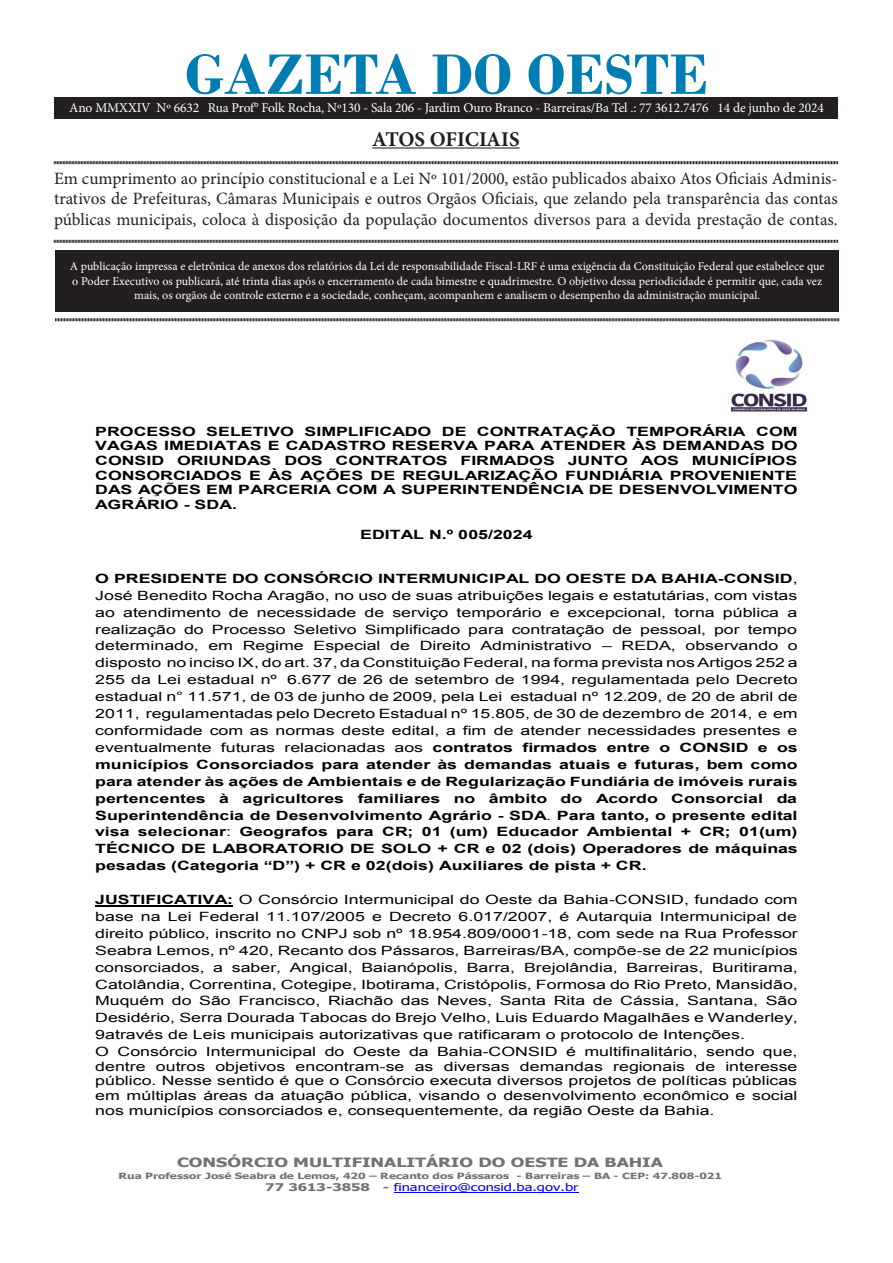
<style>
.page{position:relative;width:893px;height:1263px;background:#fff}
.page>*{position:absolute;margin:0;border:0;box-sizing:border-box;transform-origin:0 0}
.t1{font:700 60px "Bodoni";color:#007eb4}
.t2{font:700 21px "Minion Pro";letter-spacing:-.005em;color:#231f20}
.t3{font:17.25px/20.7px "Minion Pro";color:#231f20;text-align:justify}
.t4{font:13.5px "Minion Pro";letter-spacing:-.01em;color:#fff}
.t5{font:12.75px/17px "Arial";color:#000;text-align:justify;scale:1.39 1}
.t6{font:700 12.75px/14.7px "Arial";color:#000;text-align:justify;scale:1.39 1}
.t7{font:700 12.75px "Tahoma";color:#767171;scale:1.39 1}
.t8{font:12px/14.4px "Minion Pro";color:#fff;text-align:center}
.t9{font:10.65px "Tahoma";color:#00f;scale:1.39 1}
.t10{font:700 8.55px "Tahoma";color:#767171;scale:1.39 1}
.s1{font-weight:700}
.s2{font-style:inherit}
.s3{font-weight:700;color:#767171}
</style>
<div class="page">
<div style="left:55px;top:250px;width:784px;height:61px;background:#231f20"></div>
<hr style="left:372px;top:147px;width:148px;height:2px;background:#231f20">
<svg style="left:54px;top:161px;width:784px;height:4px;background:#908e8e"></svg>
<svg style="left:54px;top:239px;width:784px;height:4px;background:#908e8e"></svg>
<svg style="left:55px;top:318px;width:784px;height:4px;background:#908e8e"></svg>
<div style="left:54px;top:98px;width:784px;height:20px;background:#231f20"></div>
<hr style="left:394px;top:1192px;width:185px;height:1px;background:#00f">
<img style="left:729px;top:339px;width:79px;height:73px">
<hr style="left:95px;top:905px;width:138px;height:2px;background:#000">
<p class="t1" style="left:185px;top:39px;width:525px">GAZETA DO OESTE</p>
<p class="t2" style="left:372px;top:124px;width:149px">ATOS OFICIAIS</p>
<p class="t3" style="left:54px;top:168px;width:785px">Em cumprimento ao princípio constitucional e a Lei Nº 101/2000, estão publicados abaixo Atos Oficiais Adminis&shy;trativos de Prefeituras, Câmaras Municipais e outros Orgãos Oficiais, que zelando pela transparência das contas públicas municipais, coloca à disposição da população documentos diversos para a devida prestação de contas.</p>
<p class="t8" style="left:70px;top:259px;width:756px">A publicação impressa e eletrônica de anexos dos relatórios da Lei de responsabilidade Fiscal-LRF é uma exigência da Constituição Federal que estabelece que o Poder Executivo os publicará, até trinta dias após o encerramento de cada bimestre e quadrimestre. O objetivo dessa periodicidade é permitir que, cada vez mais, os orgãos de controle externo e a sociedade, conheçam, acompanhem e analisem o desempenho da administração municipal.</p>
<p class="t4" style="left:69px;top:98px;width:756px">Ano MMXXIV Nº 6632 Rua Prof° Folk Rocha, Nº130 - Sala 206 - Jardim Ouro Branco - Barreiras/Ba Tel .: 77 3612.7476 14 de junho de 2024</p>
<p class="t6" style="left:95px;top:424px;width:507px">PROCESSO SELETIVO SIMPLIFICADO DE CONTRATAÇÃO TEMPORÁRIA COM VAGAS IMEDIATAS E CADASTRO RESERVA PARA ATENDER ÀS DEMANDAS DO CONSID ORIUNDAS DOS CONTRATOS FIRMADOS JUNTO AOS MUNICÍPIOS CONSORCIADOS E ÀS AÇÕES DE REGULARIZAÇÃO FUNDIÁRIA PROVENIENTE DAS AÇÕES EM PARCERIA COM A SUPERINTENDÊNCIA DE DESENVOLVIMENTO AGRÁRIO - SDA.</p>
<p class="t6" style="left:360px;top:527px;width:125px">EDITAL N.º 005/2024</p>
<p class="t5" style="left:95px;top:570px;width:507px"><span class="s1">O PRESIDENTE DO CONSÓRCIO INTERMUNICIPAL DO OESTE DA BAHIA-CONSID</span>, José Benedito Rocha Aragão, no uso de suas atribuições legais e estatutárias, com vistas ao atendimento de necessidade de serviço temporário e excepcional, torna pública a realização do Processo Seletivo Simplificado para contratação de pessoal, por tempo determinado, em Regime Especial de Direito Administrativo <span class="s2">–</span> REDA, observando o disposto no inciso IX, do art. 37,da Constituição Federal, na forma prevista nosArtigos 252 a 255 da Lei estadual nº 6.677 de 26 de setembro de 1994, regulamentada pelo Decreto estadual n° 11.571, de 03 de junho de 2009, pela Lei estadual nº 12.209, de 20 de abril de 2011, regulamentadas pelo Decreto Estadual nº 15.805, de 30 de dezembro de 2014, e em conformidade com as normas deste edital, a fim de atender necessidades presentes e eventualmente futuras relacionadas aos <span class="s1">contratos firmados entre o CONSID e os municípios Consorciados para atender às demandas atuais e futuras, bem como para atender às ações de Ambientais e de Regularização Fundiária de imóveis rurais pertencentes à agricultores familiares no âmbito do Acordo Consorcial da Superintendência de Desenvolvimento Agrário - SDA</span>. <span class="s1">Para tanto, o presente edital visa selecionar</span>: <span class="s1">Geografos para CR; 01 (um) Educador Ambiental + CR; 01(um)<br>TÉCNICO DE LABORATORIO DE SOLO + CR e 02 (dois) Operadores de máquinas </span><span class="s1">pesadas (Categoria “D”) + CR</span> <span class="s1">e 02(dois) Auxiliares de pista + CR.</span></p>
<p class="t5" style="left:95px;top:891px;width:507px;text-align:left"><span class="s1">JUSTIFICATIVA:</span> O Consórcio Intermunicipal do Oeste da Bahia-CONSID, fundado com base na Lei Federal 11.107/2005 e Decreto 6.017/2007, é Autarquia Intermunicipal de direito público, inscrito no CNPJ sob nº 18.954.809/0001-18, com sede na Rua Professor Seabra Lemos, nº 420, Recanto dos Pássaros, Barreiras/BA, compõe-se de 22 municípios consorciados, a saber, Angical, Baianópolis, Barra, Brejolândia, Barreiras, Buritirama, Catolândia, Correntina, Cotegipe, Ibotirama, Cristópolis, Formosa do Rio Preto, Mansidão, Muquém do São Francisco, Riachão das Neves, Santa Rita de Cássia, Santana, São Desidério, Serra Dourada Tabocas do Brejo Velho, Luis Eduardo Magalhães e Wanderley, 9através de Leis municipais autorizativas que ratificaram o protocolo de Intenções.<br>O Consórcio Intermunicipal do Oeste da Bahia-CONSID é multifinalitário, sendo que,</p>
<p class="t5" style="left:95px;top:1059px;width:507px;line-height:14.7px">dentre outros objetivos encontram-se as diversas demandas regionais de interesse público. Nesse sentido é que o Consórcio executa diversos projetos de políticas públicas em múltiplas áreas da atuação pública, visando o desenvolvimento econômico e social nos municípios consorciados e, consequentemente, da região Oeste da Bahia.</p>
<p class="t7" style="left:177px;top:1154px;width:351px">CONSÓRCIO MULTIFINALITÁRIO DO OESTE DA BAHIA</p>
<p class="t10" style="left:118px;top:1169px;width:436px">Rua Professor José Seabra de Lemos, 420 – Recanto dos Pássaros - Barreiras – BA - CEP: 47.808-021</p>
<p class="t9" style="left:265px;top:1180px;width:227px"><span class="s3">77 3613-3858 -</span> financeiro@consid.ba.gov.br</p>
</div>
